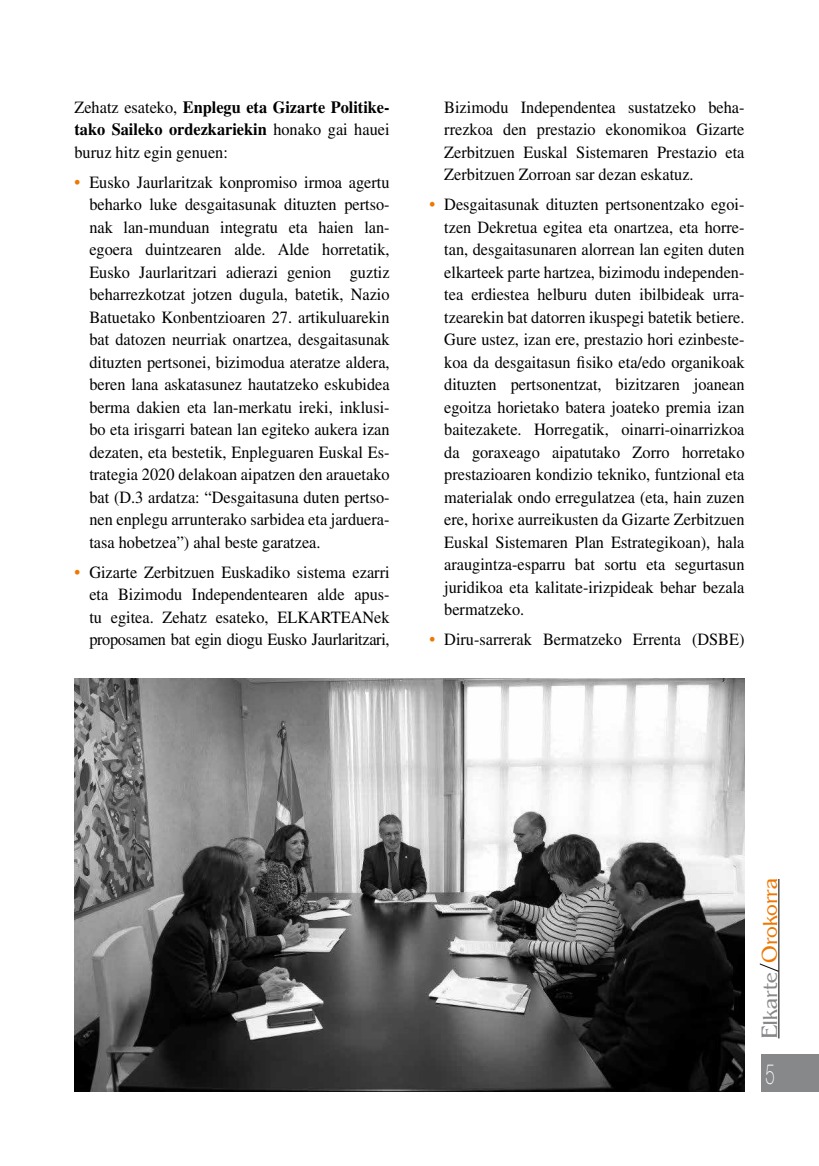
<style>
.page{position:relative;width:819px;height:1166px;background:#fff}
.page>*{position:absolute;margin:0;border:0;box-sizing:border-box;transform-origin:0 0}
.t1{font:100 28px "Helvetica Neue";color:#fff;scale:.6 1}
.t2{font:21px "Azote S Si";color:#e70}
.t3{font:17.15px/22.6px "Times";color:#000;text-align:justify;scale:.95 1}
.t4{font:700 17.15px/22.4px "Times";color:#000;text-align:justify;scale:.95 1}
.s1{font-weight:400}
.s2{font-weight:700;color:#e70}
.s3{color:#87888a}
.s4{color:#000}
</style>
<div class="page">
<hr style="left:778px;top:879px;width:1px;height:159px;background:#000">
<div style="left:761px;top:1054px;width:58px;height:38px;background:#87888a"></div>
<img style="left:74px;top:678px;width:670px;height:413px">
<p class="t4" style="left:74px;top:95px;width:333px"><span class="s1">Zehatz esateko,</span> Enplegu eta Gizarte Politike&shy;tako Saileko ordezkariekin <span class="s1">honako gai hauei buruz hitz egin genuen:</span></p>
<p class="t3" style="left:89px;top:170px;width:317px;text-indent:-15px"><span class="s2">•</span> Eusko Jaurlaritzak konpromiso irmoa agertu beharko luke desgaitasunak dituzten pertso&shy;nak lan-munduan integratu eta haien lan&shy;egoera duintzearen alde. Alde horretatik, Eusko Jaurlaritzari adierazi genion guztiz beharrezkotzat jotzen dugula, batetik, Nazio Batuetako Konbentzioaren 27. artikuluarekin bat datozen neurriak onartzea, desgaitasunak dituzten pertsonei, bizimodua ateratze aldera, beren lana askatasunez hautatzeko eskubidea berma dakien eta lan-merkatu ireki, inklusi&shy;bo eta irisgarri batean lan egiteko aukera izan dezaten, eta bestetik, Enpleguaren Euskal Es&shy;trategia 2020 delakoan aipatzen den arauetako bat (D.3 ardatza: “Desgaitasuna duten pertso&shy;nen enplegu arrunterako sarbidea eta jarduera&shy;tasa hobetzea”) ahal beste garatzea.</p>
<p class="t3" style="left:89px;top:560px;width:317px;text-indent:-15px"><span class="s2">•</span> Gizarte Zerbitzuen Euskadiko sistema ezarri eta Bizimodu Independentearen alde apus&shy;tu egitea. Zehatz esateko, ELKARTEANek proposamen bat egin diogu Eusko Jaurlaritzari,</p>
<p class="t3" style="left:444px;top:96px;width:317px">Bizimodu Independentea sustatzeko beha&shy;rrezkoa den prestazio ekonomikoa Gizarte Zerbitzuen Euskal Sistemaren Prestazio eta Zerbitzuen Zorroan sar dezan eskatuz.</p>
<p class="t3" style="left:444px;top:193px;width:317px;text-indent:-15px"><span class="s2">•</span> Desgaitasunak dituzten pertsonentzako egoi&shy;tzen Dekretua egitea eta onartzea, eta horre&shy;tan, desgaitasunaren alorrean lan egiten duten elkarteek parte hartzea, bizimodu independen&shy;tea erdiestea helburu duten ibilbideak urra&shy;tzearekin bat datorren ikuspegi batetik betiere.<br>Gure ustez, izan ere, prestazio hori ezinbeste&shy;koa da desgaitasun fisiko eta/edo organikoak dituzten pertsonentzat, bizitzaren joanean egoitza horietako batera joateko premia izan baitezakete. Horregatik, oinarri-oinarrizkoa da goraxeago aipatutako Zorro horretako prestazioaren kondizio tekniko, funtzional eta materialak ondo erregulatzea (eta, hain zuzen ere, horixe aurreikusten da Gizarte Zerbitzuen Euskal Sistemaren Plan Estrategikoan), hala araugintza-esparru bat sortu eta segurtasun juridikoa eta kalitate-irizpideak behar bezala bermatzeko.</p>
<p class="t3" style="left:429px;top:628px;width:333px"><span class="s2">•</span> Diru-sarrerak Bermatzeko Errenta (DSBE)</p>
<p class="t2" style="left:759px;top:1038px;width:162px;rotate:-90deg"><span class="s3">Elkarte</span><span class="s4">/</span>Orokorra</p>
<h1 class="t1" style="left:765px;top:1058px;width:17px">5</h1>
</div>
